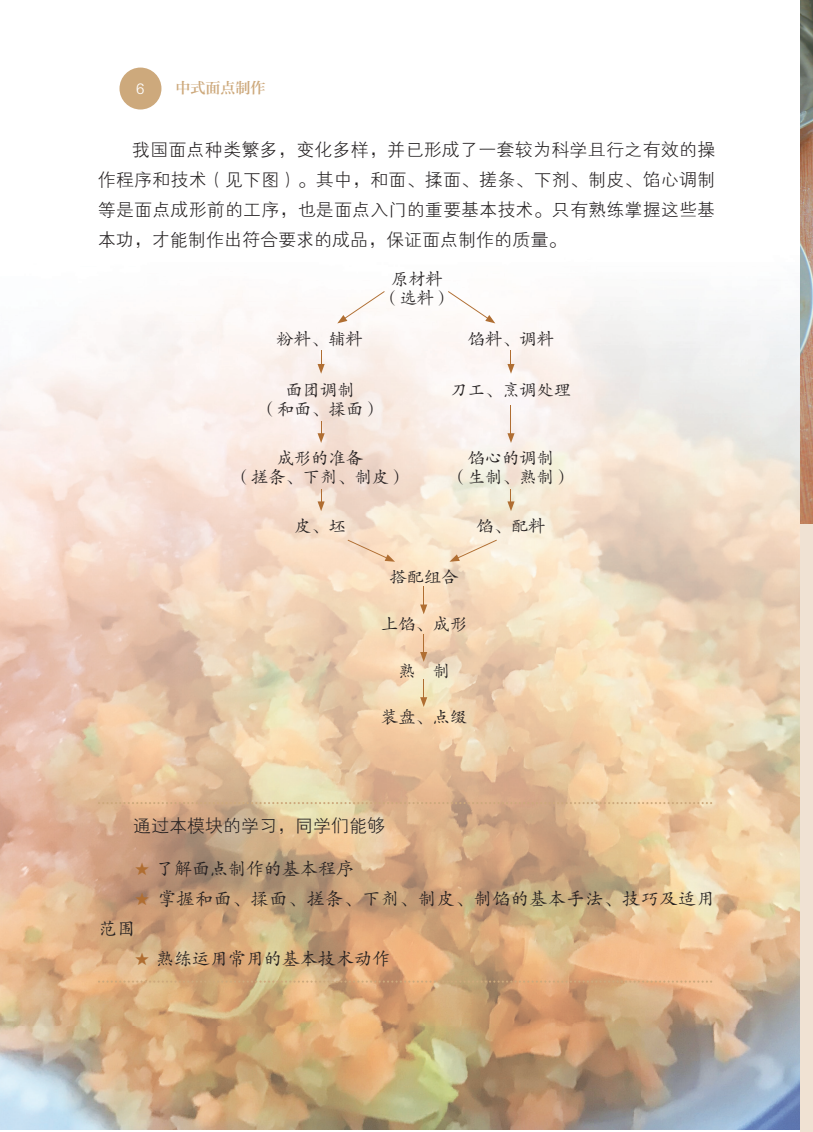
<style>
.page{position:relative;width:813px;height:1132px;background:#fff}
.page>*{position:absolute;margin:0;border:0;box-sizing:border-box;transform-origin:0 0}
.t1{font:18px/30px "FZXH1 JW GB1 0";color:#231f20;text-align:justify}
.t2{font:18px/30px "FZKTK GBK1 0";letter-spacing:.03em;color:#231f20}
.t3{font:18px "FZKTK GBK1 0";color:#231f20}
.t4{font:17.25px/18.9px "FZKTK GBK1 0";color:#231f20;text-align:center}
.t5{font:15px "FZZYSK GBK1 0";color:#cda97c}
.t6{font:15px "FZXH1 JW GB1 0";color:#fff}
.s1{color:#b06e32}
</style>
<div class="page">
<div style="left:119px;top:67px;width:42px;height:42px;background:#cda97c;border-radius:50%"></div>
<img style="left:0;top:291px;width:799px;height:838px">
<div style="left:799px;top:519px;width:13px;height:612px;background:#f0e2d3"></div>
<img style="left:800px;top:1px;width:12px;height:522px">
<svg style="left:98px;top:801px;width:613px;height:2px"></svg>
<svg style="left:98px;top:980px;width:613px;height:2px"></svg>
<svg style="left:337px;top:291px;width:47px;height:32px"></svg>
<svg style="left:447px;top:291px;width:48px;height:32px"></svg>
<svg style="left:347px;top:539px;width:48px;height:22px"></svg>
<svg style="left:449px;top:539px;width:47px;height:22px"></svg>
<svg style="left:317px;top:350px;width:7px;height:23px"></svg>
<svg style="left:507px;top:350px;width:7px;height:23px"></svg>
<svg style="left:317px;top:421px;width:7px;height:22px"></svg>
<hr style="left:510px;top:405px;width:1px;height:30px;background:#b06e32">
<svg style="left:507px;top:433px;width:7px;height:10px"></svg>
<svg style="left:317px;top:489px;width:7px;height:22px"></svg>
<svg style="left:507px;top:489px;width:7px;height:22px"></svg>
<svg style="left:420px;top:586px;width:7px;height:28px"></svg>
<svg style="left:420px;top:633px;width:7px;height:28px"></svg>
<svg style="left:420px;top:679px;width:7px;height:27px"></svg>
<p class="t6" style="left:136px;top:80px;width:10px">6</p>
<p class="t5" style="left:175px;top:78px;width:91px">中式面点制作</p>
<p class="t1" style="left:98px;top:135px;width:618px;text-indent:34px">我国面点种类繁多，变化多样，并已形成了一套较为科学且行之有效的操作程序和技术（见下图）。其中，和面、揉面、搓条、下剂、制皮、馅心调制等是面点成形前的工序，也是面点入门的重要基本技术。只有熟练掌握这些基本功，才能制作出符合要求的成品，保证面点制作的质量。</p>
<p class="t4" style="left:382px;top:270px;width:70px">原材料（选料）</p>
<p class="t4" style="left:276px;top:330px;width:88px">粉料、辅料</p>
<p class="t4" style="left:259px;top:381px;width:122px">面团调制<br>（和面、揉面）</p>
<p class="t4" style="left:234px;top:449px;width:174px">成形的准备<br>（搓条、下剂、制皮）</p>
<p class="t4" style="left:294px;top:516px;width:53px">皮、坯</p>
<p class="t4" style="left:467px;top:330px;width:88px">馅料、调料</p>
<p class="t4" style="left:450px;top:381px;width:122px">刀工、烹调处理</p>
<p class="t4" style="left:450px;top:449px;width:122px">馅心的调制<br>（生制、熟制）</p>
<p class="t4" style="left:476px;top:517px;width:70px">馅、配料</p>
<p class="t4" style="left:389px;top:568px;width:70px">搭配组合</p>
<p class="t4" style="left:381px;top:614px;width:88px">上馅、成形</p>
<p class="t4" style="left:398px;top:662px;width:53px">熟 制</p>
<p class="t4" style="left:381px;top:708px;width:88px">装盘、点缀</p>
<p class="t1" style="left:133px;top:811px;width:254px">通过本模块的学习，同学们能够</p>
<p class="t3" style="left:133px;top:859px;width:222px"><span class="s1">★</span> 了解面点制作的基本程序</p>
<p class="t2" style="left:99px;top:884px;width:617px;text-indent:34px"><span class="s1">★</span> 掌握和面、揉面、搓条、下剂、制皮、制馅的基本手法、技巧及适用范围</p>
<p class="t3" style="left:133px;top:949px;width:258px"><span class="s1">★</span> 熟练运用常用的基本技术动作</p>
</div>
